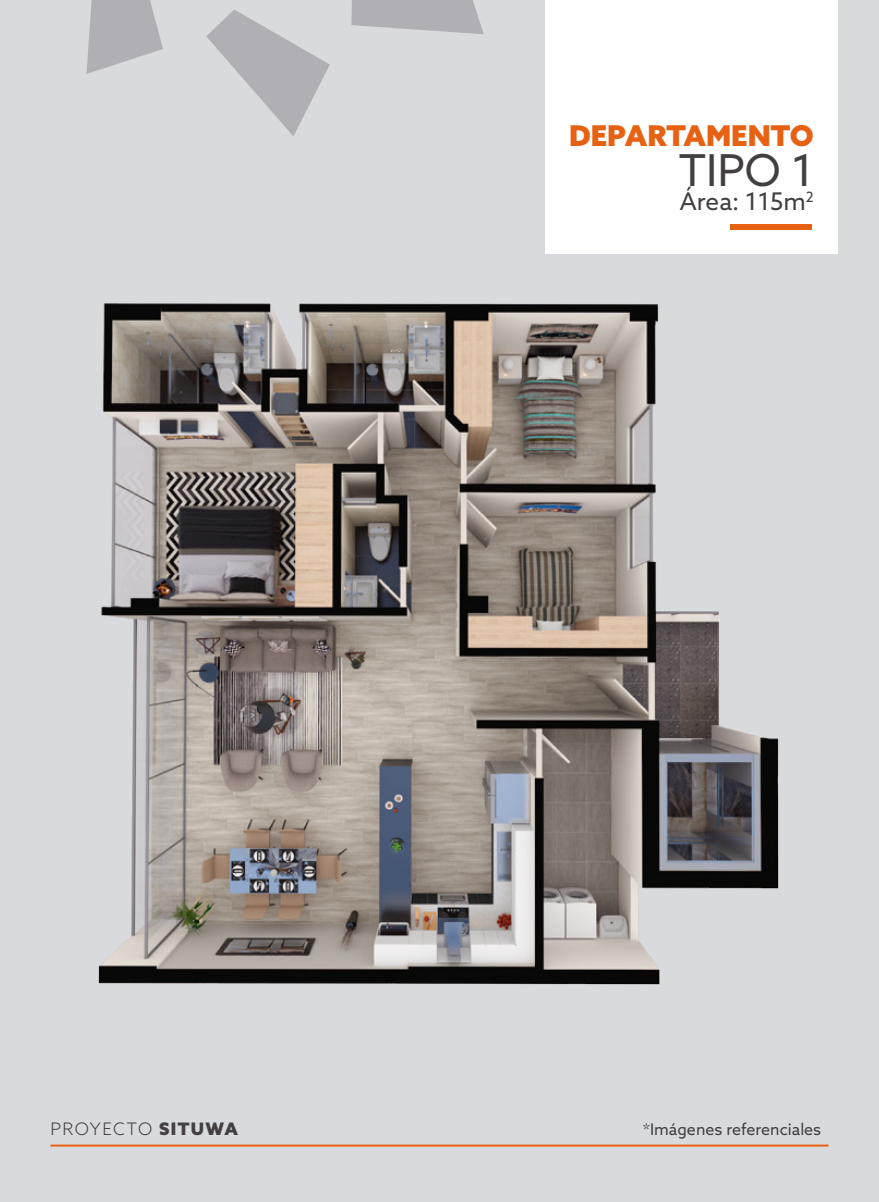
<style>
.page{position:relative;width:879px;height:1202px;background:#d8dade}
.page>*{position:absolute;margin:0;border:0;box-sizing:border-box;transform-origin:0 0}
.t1{font:44px "Azo Sans";color:#433f40}
.t2{font:900 28.6px "Azo Sans";color:#e76112}
.t3{font:24.4px "Azo Sans";color:#433f40}
.t4{font:300 17.2px "Azo Sans";letter-spacing:.08em;color:#433f40}
.t5{font:16px "Azo Sans";color:#433f40}
.s1{font-weight:900}
</style>
<div class="page">
<svg style="left:86px;top:0;width:77px;height:74px"></svg>
<svg style="left:206px;top:9px;width:124px;height:127px"></svg>
<svg style="left:351px;top:0;width:133px;height:34px"></svg>
<hr style="left:51px;top:1144px;width:777px;height:2px;background:#e76112">
<div style="left:545px;top:0;width:292px;height:253px;background:#fff"></div>
<div style="left:730px;top:224px;width:81px;height:6px;background:#e76112"></div>
<img style="left:98px;top:303px;width:681px;height:682px">
<h2 class="t2" style="left:569px;top:117px;width:246px">DEPARTAMENTO</h2>
<h1 class="t1" style="left:679px;top:142px;width:136px">TIPO 1</h1>
<h3 class="t3" style="left:680px;top:186px;width:135px">Área: 115m<sup>2</sup></h3>
<p class="t4" style="left:51px;top:1117px;width:189px">PROYECTO <span class="s1">SITUWA</span></p>
<p class="t5" style="left:643px;top:1118px;width:180px">*Imágenes referenciales</p>
</div>
